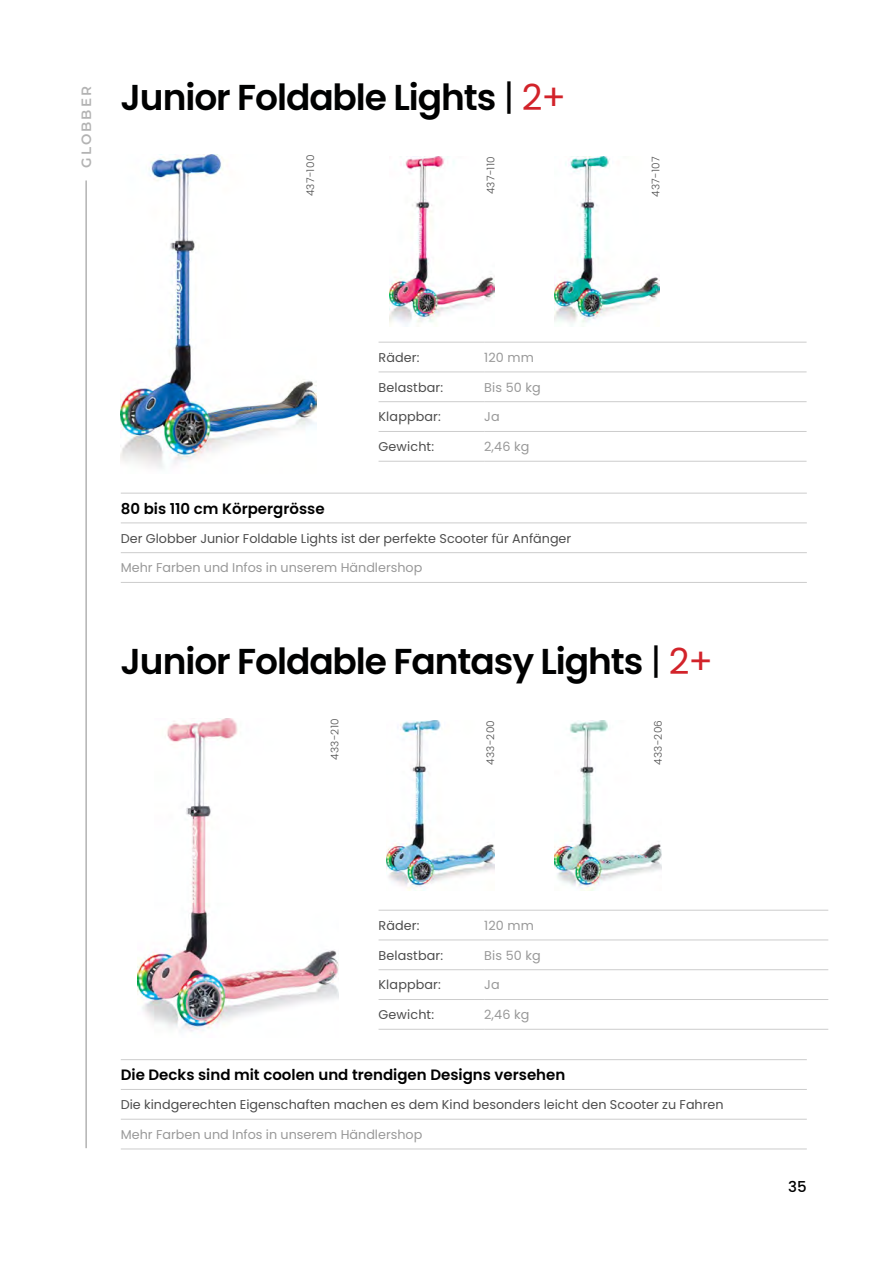
<style>
.page{position:relative;width:893px;height:1263px;background:#fff}
.page>*{position:absolute;margin:0;border:0;box-sizing:border-box;transform-origin:0 0}
.t1{font:600 36px "Poppins";letter-spacing:-.03em;color:#000101}
.t2{font:600 15px "Poppins";color:#000}
.t3{font:500 15px "Poppins";color:#000}
.t4{font:600 13.5px "Montserrat";letter-spacing:.15em;color:#b3b3b3}
.t5{font:12.75px "Poppins";color:#4d4d4d}
.t6{font:12.75px "Poppins";color:#999}
.t7{font:300 10.5px "Poppins";letter-spacing:.025em;color:#4d4d4d}
.s1{font-weight:400}
.s2{font-weight:400;color:#d2232a}
</style>
<div class="page">
<img style="left:137px;top:718px;width:201px;height:313px">
<img style="left:387px;top:720px;width:107px;height:170px">
<img style="left:554px;top:720px;width:108px;height:170px">
<hr style="left:85px;top:180px;width:2px;height:968px;background:#b3b3b3">
<img style="left:555px;top:157px;width:104px;height:170px">
<img style="left:390px;top:157px;width:104px;height:170px">
<hr style="left:379px;top:342px;width:105px;height:1px;background:#ccc">
<hr style="left:484px;top:342px;width:323px;height:1px;background:#ccc">
<hr style="left:379px;top:372px;width:105px;height:1px;background:#ccc">
<hr style="left:484px;top:372px;width:323px;height:1px;background:#ccc">
<hr style="left:379px;top:401px;width:105px;height:1px;background:#ccc">
<hr style="left:484px;top:401px;width:323px;height:1px;background:#ccc">
<hr style="left:379px;top:431px;width:105px;height:1px;background:#ccc">
<hr style="left:484px;top:431px;width:323px;height:1px;background:#ccc">
<hr style="left:379px;top:461px;width:105px;height:1px;background:#ccc">
<hr style="left:484px;top:461px;width:323px;height:1px;background:#ccc">
<hr style="left:379px;top:910px;width:105px;height:1px;background:#ccc">
<hr style="left:484px;top:910px;width:344px;height:1px;background:#ccc">
<hr style="left:379px;top:939px;width:105px;height:1px;background:#ccc">
<hr style="left:484px;top:939px;width:344px;height:1px;background:#ccc">
<hr style="left:379px;top:969px;width:105px;height:1px;background:#ccc">
<hr style="left:484px;top:969px;width:344px;height:1px;background:#ccc">
<hr style="left:379px;top:999px;width:105px;height:1px;background:#ccc">
<hr style="left:484px;top:999px;width:344px;height:1px;background:#ccc">
<hr style="left:379px;top:1029px;width:105px;height:1px;background:#ccc">
<hr style="left:484px;top:1029px;width:344px;height:1px;background:#ccc">
<hr style="left:121px;top:493px;width:686px;height:1px;background:#ccc">
<hr style="left:121px;top:522px;width:686px;height:1px;background:#ccc">
<hr style="left:121px;top:552px;width:686px;height:1px;background:#ccc">
<hr style="left:121px;top:582px;width:686px;height:1px;background:#ccc">
<hr style="left:121px;top:1059px;width:686px;height:1px;background:#ccc">
<hr style="left:121px;top:1089px;width:686px;height:1px;background:#ccc">
<hr style="left:121px;top:1119px;width:686px;height:1px;background:#ccc">
<hr style="left:121px;top:1148px;width:686px;height:1px;background:#ccc">
<img style="left:121px;top:155px;width:195px;height:314px">
<p class="t4" style="left:77px;top:168px;width:83px;rotate:-90deg">GLOBBER</p>
<h1 class="t1" style="left:121px;top:77px;width:447px">Junior Foldable Lights <span class="s1">|</span> <span class="s2">2+</span></h1>
<p class="t7" style="left:304px;top:196px;width:43px;rotate:-90deg">437-100</p>
<p class="t7" style="left:485px;top:194px;width:39px;rotate:-90deg">437-110</p>
<p class="t7" style="left:650px;top:197px;width:42px;rotate:-90deg">437-107</p>
<p class="t5" style="left:379px;top:350px;width:43px">Räder:</p>
<p class="t6" style="left:484px;top:350px;width:51px">120 mm</p>
<p class="t5" style="left:379px;top:380px;width:66px">Belastbar:</p>
<p class="t6" style="left:484px;top:380px;width:58px">Bis 50 kg</p>
<p class="t5" style="left:379px;top:409px;width:64px">Klappbar:</p>
<p class="t6" style="left:484px;top:409px;width:17px">Ja</p>
<p class="t5" style="left:379px;top:439px;width:57px">Gewicht:</p>
<p class="t6" style="left:484px;top:439px;width:47px">2,46 kg</p>
<p class="t2" style="left:121px;top:500px;width:205px">80 bis 110 cm Körpergrösse</p>
<p class="t5" style="left:121px;top:531px;width:452px">Der Globber Junior Foldable Lights ist der perfekte Scooter für Anfänger</p>
<p class="t6" style="left:121px;top:560px;width:303px">Mehr Farben und Infos in unserem Händlershop</p>
<h1 class="t1" style="left:121px;top:640px;width:594px">Junior Foldable Fantasy Lights <span class="s1">|</span> <span class="s2">2+</span></h1>
<p class="t7" style="left:329px;top:760px;width:43px;rotate:-90deg">433-210</p>
<p class="t7" style="left:484px;top:765px;width:46px;rotate:-90deg">433-200</p>
<p class="t7" style="left:652px;top:765px;width:46px;rotate:-90deg">433-206</p>
<p class="t5" style="left:379px;top:918px;width:43px">Räder:</p>
<p class="t6" style="left:484px;top:918px;width:51px">120 mm</p>
<p class="t5" style="left:379px;top:948px;width:66px">Belastbar:</p>
<p class="t6" style="left:484px;top:948px;width:58px">Bis 50 kg</p>
<p class="t5" style="left:379px;top:977px;width:64px">Klappbar:</p>
<p class="t6" style="left:484px;top:977px;width:17px">Ja</p>
<p class="t5" style="left:379px;top:1007px;width:57px">Gewicht:</p>
<p class="t6" style="left:484px;top:1007px;width:47px">2,46 kg</p>
<p class="t2" style="left:121px;top:1066px;width:446px">Die Decks sind mit coolen und trendigen Designs versehen</p>
<p class="t5" style="left:121px;top:1097px;width:604px">Die kindgerechten Eigenschaften machen es dem Kind besonders leicht den Scooter zu Fahren</p>
<p class="t6" style="left:121px;top:1127px;width:303px">Mehr Farben und Infos in unserem Händlershop</p>
<p class="t3" style="left:788px;top:1178px;width:20px">35</p>
</div>
